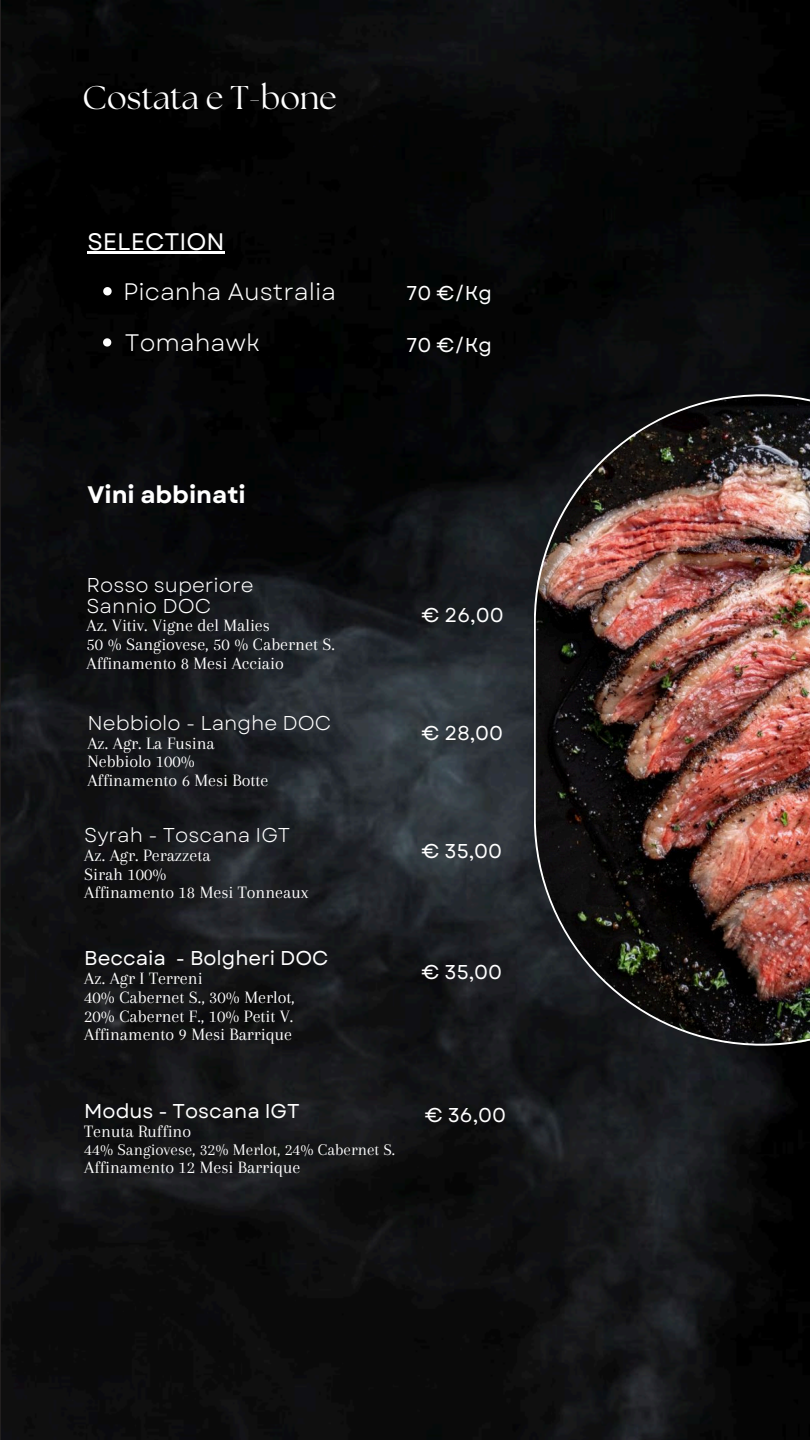
<style>
.page{position:relative;width:810px;height:1440px;background:#fff}
.page>*{position:absolute;margin:0;border:0;box-sizing:border-box;transform-origin:0 0}
.t1{font:32.9px "The Seasons";color:#fff}
.t2{font:23.9px "Garet";color:#fff}
.t3{font:700 23.9px "Garet";color:#fff}
.t4{font:23.9px "Garet";color:#fff}
.t5{font:20px "Garet";color:#fff}
.t6{font:20px "Garet";color:#fff}
.t7{font:18px "Arapey";color:#fff}
.t8{font:17px "Arapey";color:#fff}
</style>
<div class="page">
<img style="left:2px;top:0;width:808px;height:1440px">
<img style="left:534px;top:394px;width:276px;height:652px">
<svg style="left:103px;top:287px;width:9px;height:8px"></svg>
<svg style="left:103px;top:338px;width:8px;height:9px"></svg>
<hr style="left:87px;top:252px;width:138px;height:2px;background:#fff">
<h3 class="t1" style="left:83px;top:82px;width:256px">Costata e T-bone</h3>
<p class="t4" style="left:87px;top:225px;width:139px">SELECTION</p>
<h2 class="t2" style="left:123px;top:274px;width:214px">Picanha Australia</h2>
<p class="t2" style="left:125px;top:325px;width:137px">Tomahawk</p>
<p class="t5" style="left:407px;top:279px;width:87px">70 €/Kg</p>
<h5 class="t5" style="left:407px;top:331px;width:87px">70 €/Kg</h5>
<h5 class="t3" style="left:87px;top:477px;width:160px">Vini abbinati</h5>
<h5 class="t6" style="left:87px;top:570px;width:169px">Rosso superiore</h5>
<p class="t6" style="left:87px;top:591px;width:126px">Sannio DOC</p>
<p class="t7" style="left:87px;top:616px;width:185px">Az. Vitiv. Vigne del Malies</p>
<p class="t7" style="left:87px;top:635px;width:250px">50 % Sangiovese, 50 % Cabernet S.</p>
<p class="t7" style="left:87px;top:653px;width:199px">Affinamento 8 Mesi Acciaio</p>
<p class="t6" style="left:87px;top:708px;width:245px">Nebbiolo - Langhe DOC</p>
<p class="t7" style="left:87px;top:733px;width:129px">Az. Agr. La Fusina</p>
<p class="t7" style="left:87px;top:752px;width:109px">Nebbiolo 100%</p>
<p class="t7" style="left:87px;top:770px;width:182px">Affinamento 6 Mesi Botte</p>
<p class="t6" style="left:84px;top:821px;width:208px">Syrah - Toscana IGT</p>
<p class="t7" style="left:84px;top:845px;width:128px">Az. Agr. Perazzeta</p>
<p class="t7" style="left:84px;top:864px;width:84px">Sirah 100%</p>
<p class="t7" style="left:84px;top:883px;width:226px">Affinamento 18 Mesi Tonneaux</p>
<p class="t5" style="left:84px;top:944px;width:246px">Beccaia - Bolgheri DOC</p>
<p class="t7" style="left:84px;top:969px;width:120px">Az. Agr I Terreni</p>
<p class="t7" style="left:84px;top:987px;width:212px">40% Cabernet S., 30% Merlot,</p>
<p class="t7" style="left:84px;top:1006px;width:211px">20% Cabernet F., 10% Petit V.</p>
<h5 class="t7" style="left:84px;top:1025px;width:209px">Affinamento 9 Mesi Barrique</h5>
<p class="t5" style="left:84px;top:1096px;width:217px">Modus - Toscana IGT</p>
<p class="t7" style="left:84px;top:1121px;width:108px">Tenuta Ruffino</p>
<p class="t8" style="left:84px;top:1140px;width:312px">44% Sangiovese, 32% Merlot, 24% Cabernet S.</p>
<p class="t7" style="left:84px;top:1158px;width:217px">Affinamento 12 Mesi Barrique</p>
<h5 class="t5" style="left:421px;top:601px;width:84px">€ 26,00</h5>
<p class="t5" style="left:421px;top:719px;width:83px">€ 28,00</p>
<p class="t5" style="left:421px;top:837px;width:82px">€ 35,00</p>
<h5 class="t5" style="left:421px;top:957px;width:82px">€ 35,00</h5>
<h5 class="t5" style="left:425px;top:1101px;width:83px">€ 36,00</h5>
</div>
